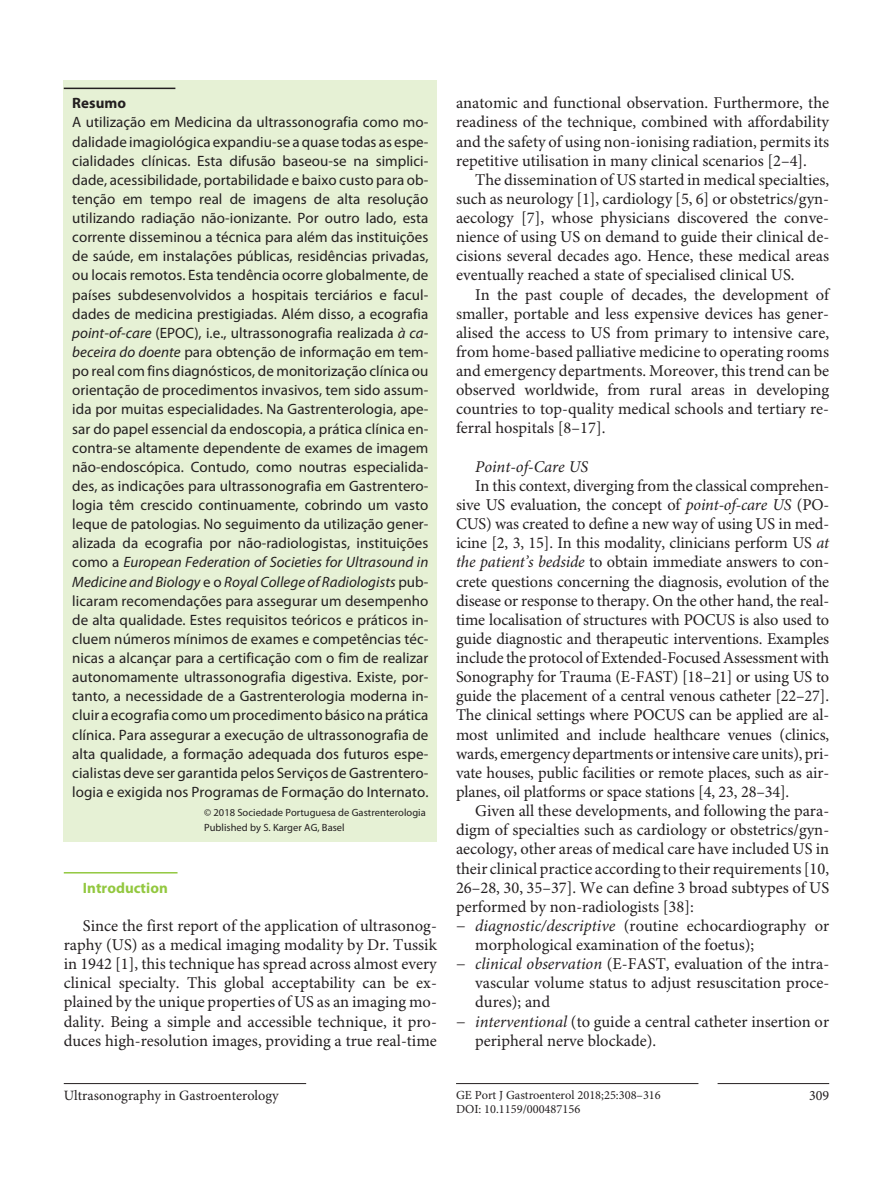
<style>
.page{position:relative;width:893px;height:1191px;background:#fff}
.page>*{position:absolute;margin:0;border:0;box-sizing:border-box;transform-origin:0 0}
.t1{font:16.5px/19px "Minion Pro";color:#231f20;text-align:justify}
.t2{font:italic 16.5px "Minion Pro";color:#231f20}
.t3{font:15px/19.2px "Myriad Pro";letter-spacing:.005em;color:#231f20;text-align:justify}
.t4{font:700 15px "Myriad Pro";letter-spacing:.005em;color:#93c840}
.t5{font:700 15px "Myriad Pro";letter-spacing:.005em;color:#231f20}
.t6{font:14.25px "Minion Pro";color:#231f20}
.t7{font:12.3px "Minion Pro";color:#231f20}
.t8{font:10.5px/14.7px "Myriad Pro";letter-spacing:.005em;color:#231f20}
.s1{font-style:italic}
</style>
<div class="page">
<hr style="left:718px;top:1083px;width:111px;height:1px;background:#231f20">
<hr style="left:456px;top:1083px;width:242px;height:1px;background:#231f20">
<hr style="left:64px;top:1083px;width:242px;height:1px;background:#231f20">
<div style="left:64px;top:81px;width:373px;height:761px;background:#e6f1d5"></div>
<hr style="left:64px;top:88px;width:111px;height:1px;background:#231f20">
<hr style="left:64px;top:872px;width:114px;height:1px;background:#93c840">
<p class="t5" style="left:72px;top:95px;width:55px">Resumo</p>
<p class="t3" style="left:72px;top:113px;width:358px">A utilização em Medicina da ultrassonografia como mo&shy;dalidade imagiológica expandiu-se a quase todas as espe&shy;cialidades clínicas. Esta difusão baseou-se na simplici&shy;dade, acessibilidade, portabilidade e baixo custo para ob&shy;tenção em tempo real de imagens de alta resolução utilizando radiação não-ionizante. Por outro lado, esta corrente disseminou a técnica para além das instituições de saúde, em instalações públicas, residências privadas, ou locais remotos. Esta tendência ocorre globalmente, de países subdesenvolvidos a hospitais terciários e facul&shy;dades de medicina prestigiadas. Além disso, a ecografia <span class="s1">point-of-care</span> (EPOC), i.e., ultrassonografia realizada <span class="s1">à ca&shy;beceira do doente</span> para obtenção de informação em tem&shy;po real com fins diagnósticos, de monitorização clínica ou orientação de procedimentos invasivos, tem sido assum&shy;ida por muitas especialidades. Na Gastrenterologia, ape&shy;sar do papel essencial da endoscopia, a prática clínica en&shy;contra-se altamente dependente de exames de imagem não-endoscópica. Contudo, como noutras especialida&shy;des, as indicações para ultrassonografia em Gastrentero&shy;logia têm crescido continuamente, cobrindo um vasto leque de patologias. No seguimento da utilização gener&shy;alizada da ecografia por não-radiologistas, instituições como a <span class="s1">European Federation of Societies for Ultrasound in Medicine and Biology</span> e o <span class="s1">Royal College of Radiologists</span> pub&shy;licaram recomendações para assegurar um desempenho de alta qualidade. Estes requisitos teóricos e práticos in&shy;cluem números mínimos de exames e competências téc&shy;nicas a alcançar para a certificação com o fim de realizar autonomamente ultrassonografia digestiva. Existe, por&shy;tanto, a necessidade de a Gastrenterologia moderna in&shy;cluir a ecografia como um procedimento básico na prática clínica. Para assegurar a execução de ultrassonografia de alta qualidade, a formação adequada dos futuros espe&shy;cialistas deve ser garantida pelos Serviços de Gastrentero&shy;logia e exigida nos Programas de Formação do Internato.</p>
<p class="t8" style="left:204px;top:805px;width:223px">© 2018 Sociedade Portuguesa de Gastrenterologia<br>Published by S. Karger AG, Basel</p>
<p class="t4" style="left:83px;top:879px;width:86px">Introduction</p>
<p class="t1" style="left:64px;top:916px;width:375px;text-indent:19px">Since the first report of the application of ultrasonog&shy;raphy (US) as a medical imaging modality by Dr. Tussik in 1942 [1], this technique has spread across almost every clinical specialty. This global acceptability can be ex&shy;plained by the unique properties of US as an imaging mo&shy;dality. Being a simple and accessible technique, it pro&shy;duces high-resolution images, providing a true real-time</p>
<p class="t1" style="left:456px;top:94px;width:375px">anatomic and functional observation. Furthermore, the readiness of the technique, combined with affordability and the safety of using non-ionising radiation, permits its repetitive utilisation in many clinical scenarios [2–4].</p>
<p class="t1" style="left:456px;top:171px;width:375px;text-indent:19px">The dissemination of US started in medical specialties, such as neurology [1], cardiology [5, 6] or obstetrics/gyn&shy;aecology [7], whose physicians discovered the conve&shy;nience of using US on demand to guide their clinical de&shy;cisions several decades ago. Hence, these medical areas eventually reached a state of specialised clinical US.</p>
<p class="t1" style="left:456px;top:285px;width:375px;text-indent:19px">In the past couple of decades, the development of smaller, portable and less expensive devices has gener&shy;alised the access to US from primary to intensive care, from home-based palliative medicine to operating rooms and emergency departments. Moreover, this trend can be observed worldwide, from rural areas in developing countries to top-quality medical schools and tertiary re&shy;ferral hospitals [8–17].</p>
<p class="t2" style="left:475px;top:456px;width:114px">Point-of-Care US</p>
<p class="t1" style="left:456px;top:477px;width:375px;text-indent:19px">In this context, diverging from the classical comprehen&shy;sive US evaluation, the concept of <span class="s1">point-of-care US</span> (PO-CUS) was created to define a new way of using US in med&shy;icine [2, 3, 15]. In this modality, clinicians perform US <span class="s1">at the patient’s bedside</span> to obtain immediate answers to con&shy;crete questions concerning the diagnosis, evolution of the disease or response to therapy. On the other hand, the real&shy;time localisation of structures with POCUS is also used to guide diagnostic and therapeutic interventions. Examples include the protocol of Extended-Focused Assessment with Sonography for Trauma (E-FAST) [18–21] or using US to guide the placement of a central venous catheter [22–27].<br>The clinical settings where POCUS can be applied are al&shy;most unlimited and include healthcare venues (clinics, wards, emergency departments or intensive care units), pri&shy;vate houses, public facilities or remote places, such as air&shy;planes, oil platforms or space stations [4, 23, 28–34].</p>
<p class="t1" style="left:475px;top:802px;width:355px">Given all these developments, and following the para-</p>
<p class="t1" style="left:456px;top:821px;width:375px">digm of specialties such as cardiology or obstetrics/gyn-</p>
<p class="t1" style="left:456px;top:840px;width:375px">aecology, other areas of medical care have included US in</p>
<p class="t1" style="left:456px;top:859px;width:375px">their clinical practice according to their requirements [10,</p>
<p class="t1" style="left:456px;top:878px;width:375px">26–28, 30, 35–37]. We can define 3 broad subtypes of US</p>
<p class="t1" style="left:456px;top:897px;width:239px">performed by non-radiologists [38]:</p>
<p class="t1" style="left:456px;top:916px;width:375px">− <span class="s1">diagnostic/descriptive</span> (routine echocardiography or</p>
<p class="t1" style="left:475px;top:936px;width:280px">morphological examination of the foetus);</p>
<p class="t1" style="left:456px;top:955px;width:375px">− <span class="s1">clinical observation</span> (E-FAST, evaluation of the intra-</p>
<p class="t1" style="left:475px;top:974px;width:356px">vascular volume status to adjust resuscitation proce-</p>
<p class="t1" style="left:475px;top:993px;width:76px">dures); and</p>
<p class="t1" style="left:456px;top:1012px;width:375px">− <span class="s1">interventional</span> (to guide a central catheter insertion or</p>
<p class="t1" style="left:475px;top:1031px;width:183px">peripheral nerve blockade).</p>
<p class="t6" style="left:64px;top:1087px;width:216px">Ultrasonography in Gastroenterology</p>
<p class="t7" style="left:456px;top:1087px;width:206px">GE Port J Gastroenterol 2018;25:308–316</p>
<p class="t6" style="left:809px;top:1087px;width:22px">309</p>
<p class="t7" style="left:456px;top:1101px;width:126px">DOI: 10.1159/000487156</p>
</div>
